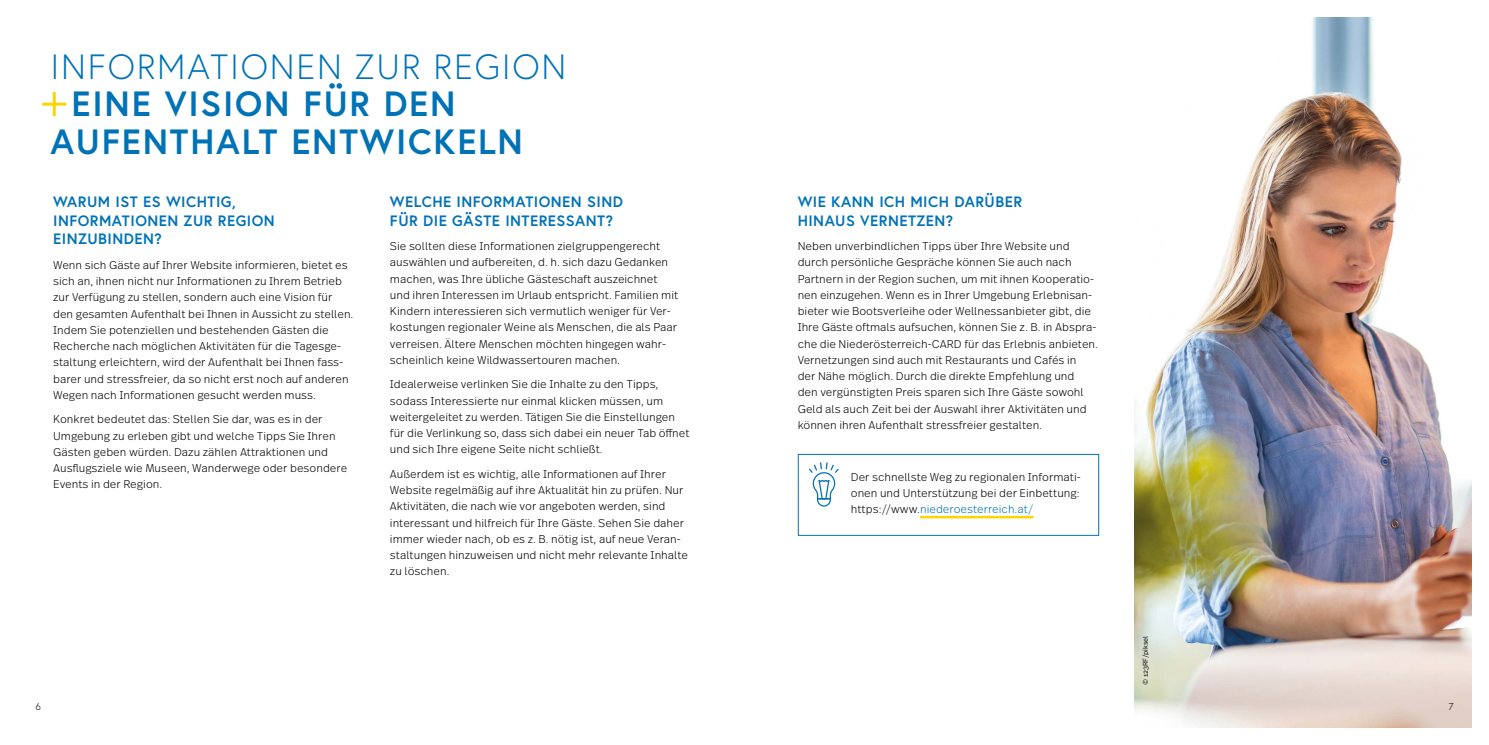
<style>
.page{position:relative;width:1489px;height:745px;background:#fff}
.page>*{position:absolute;margin:0;border:0;box-sizing:border-box;transform-origin:0 0}
.t1{font:700 35px/37.5px "Europa";letter-spacing:.05em;color:#0072b6}
.t2{font:300 35px "Europa";letter-spacing:.05em;color:#0072b6}
.t3{font:700 15px/18.8px "Europa";letter-spacing:.03em;color:#0072b6}
.t4{font:300 11.25px/16.2px "Real Text Pro";color:#000}
.t5{font:300 10px "Europa";color:#000}
.t6{font:300 6.88px "Real Text Pro";color:#000}
.s1{color:#0072b6}
</style>
<div class="page">
<img style="left:1134px;top:18px;width:336px;height:708px">
<svg style="left:42px;top:92px;width:24px;height:24px"></svg>
<div style="left:798px;top:454px;width:300px;height:81px;border:1px solid #0072b6"></div>
<hr style="left:920px;top:515px;width:113px;height:3px;background:#ffd500">
<svg style="left:809px;top:462px;width:29px;height:44px"></svg>
<h1 class="t2" style="left:50px;top:45px;width:517px">INFORMATIONEN ZUR REGION</h1>
<h1 class="t1" style="left:50px;top:84px;width:474px;text-indent:21px">EINE VISION FÜR DEN<br>AUFENTHALT ENTWICKELN</h1>
<h2 class="t3" style="left:53px;top:192px;width:223px">WARUM IST ES WICHTIG,<br>INFORMATIONEN ZUR REGION<br>EINZUBINDEN?</h2>
<p class="t4" style="left:53px;top:256px;width:302px">Wenn sich Gäste auf Ihrer Website informieren, bietet es sich an, ihnen nicht nur Informationen zu Ihrem Betrieb zur Verfügung zu stellen, sondern auch eine Vision für den gesamten Aufenthalt bei Ihnen in Aussicht zu stellen.<br>Indem Sie potenziellen und bestehenden Gästen die Recherche nach möglichen Aktivitäten für die Tagesge&shy;staltung erleichtern, wird der Aufenthalt bei Ihnen fass&shy;barer und stressfreier, da so nicht erst noch auf anderen Wegen nach Informationen gesucht werden muss.</p>
<p class="t4" style="left:53px;top:410px;width:295px">Konkret bedeutet das: Stellen Sie dar, was es in der Umgebung zu erleben gibt und welche Tipps Sie Ihren Gästen geben würden. Dazu zählen Attraktionen und Ausflugsziele wie Museen, Wanderwege oder besondere Events in der Region.</p>
<h2 class="t3" style="left:390px;top:192px;width:234px">WELCHE INFORMATIONEN SIND<br>FÜR DIE GÄSTE INTERESSANT?</h2>
<p class="t4" style="left:390px;top:237px;width:290px">Sie sollten diese Informationen zielgruppengerecht auswählen und aufbereiten, d. h. sich dazu Gedanken machen, was Ihre übliche Gästeschaft auszeichnet und ihren Interessen im Urlaub entspricht. Familien mit Kindern interessieren sich vermutlich weniger für Ver&shy;kostungen regionaler Weine als Menschen, die als Paar verreisen. Ältere Menschen möchten hingegen wahr&shy;scheinlich keine Wildwassertouren machen.</p>
<p class="t4" style="left:390px;top:375px;width:301px">Idealerweise verlinken Sie die Inhalte zu den Tipps, sodass Interessierte nur einmal klicken müssen, um weitergeleitet zu werden. Tätigen Sie die Einstellungen für die Verlinkung so, dass sich dabei ein neuer Tab öffnet und sich Ihre eigene Seite nicht schließt.</p>
<p class="t4" style="left:390px;top:465px;width:299px">Außerdem ist es wichtig, alle Informationen auf Ihrer Website regelmäßig auf ihre Aktualität hin zu prüfen. Nur Aktivitäten, die nach wie vor angeboten werden, sind interessant und hilfreich für Ihre Gäste. Sehen Sie daher immer wieder nach, ob es z. B. nötig ist, auf neue Veran&shy;staltungen hinzuweisen und nicht mehr relevante Inhalte zu löschen.</p>
<h2 class="t3" style="left:797px;top:192px;width:226px">WIE KANN ICH MICH DARÜBER<br>HINAUS VERNETZEN?</h2>
<p class="t4" style="left:797px;top:237px;width:302px">Neben unverbindlichen Tipps über Ihre Website und durch persönliche Gespräche können Sie auch nach Partnern in der Region suchen, um mit ihnen Kooperatio&shy;nen einzugehen. Wenn es in Ihrer Umgebung Erlebnisan&shy;bieter wie Bootsverleihe oder Wellnessanbieter gibt, die Ihre Gäste oftmals aufsuchen, können Sie z. B. in Abspra&shy;che die Niederösterreich-CARD für das Erlebnis anbieten.<br>Vernetzungen sind auch mit Restaurants und Cafés in<br>der Nähe möglich. Durch die direkte Empfehlung und<br>den vergünstigten Preis sparen sich Ihre Gäste sowohl Geld als auch Zeit bei der Auswahl ihrer Aktivitäten und können ihren Aufenthalt stressfreier gestalten.</p>
<p class="t4" style="left:850px;top:468px;width:231px;text-align:justify">Der schnellste Weg zu regionalen Informati&shy;onen und Unterstützung bei der Einbettung: https://www.<span class="s1">niederoesterreich.at/</span></p>
<p class="t6" style="left:1140px;top:684px;width:50px;rotate:-90deg">© 123RF/piksel</p>
<p class="t5" style="left:35px;top:700px;width:7px">6</p>
<p class="t5" style="left:1448px;top:700px;width:7px">7</p>
</div>
